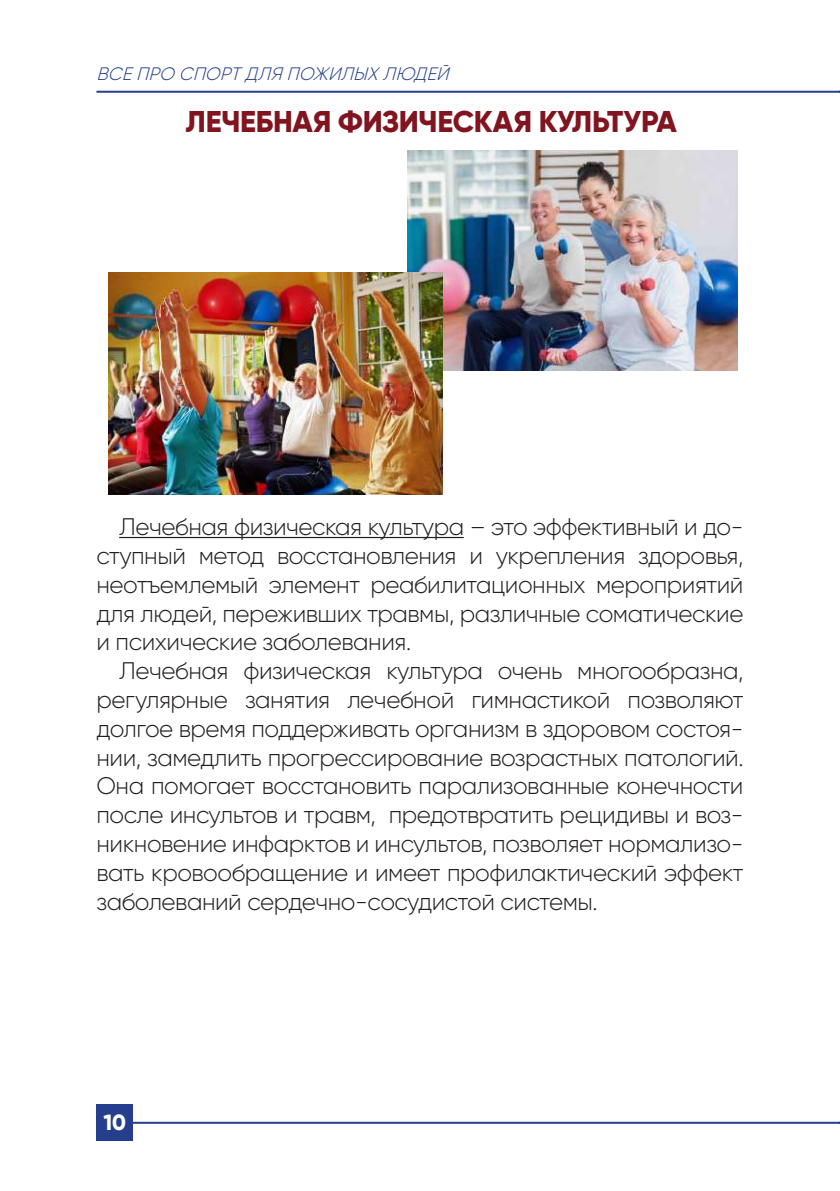
<style>
.page{position:relative;width:840px;height:1191px;background:#fff}
.page>*{position:absolute;margin:0;border:0;box-sizing:border-box;transform-origin:0 0}
.t1{font:800 30px "Gilroy";letter-spacing:-.01em;color:#81141f}
.t2{font:300 24px/28.8px "Gilroy";letter-spacing:-.02em;color:#231f20;text-align:justify}
.t3{font:800 22px "Gilroy";color:#fff}
.t4{font:italic 300 18px "Gilroy";color:#253f8e}
</style>
<div class="page">
<hr style="left:126px;top:1121px;width:713px;height:2px;background:#253f8e">
<div style="left:96px;top:1104px;width:37px;height:37px;background:#253f8e"></div>
<hr style="left:96px;top:91px;width:743px;height:2px;background:#253f8e">
<hr style="left:119px;top:537px;width:344px;height:1px;background:#231f20">
<img style="left:407px;top:150px;width:330px;height:220px">
<img style="left:109px;top:272px;width:333px;height:223px">
<p class="t4" style="left:96px;top:63px;width:359px">ВСЕПРО СПОРТДЛЯ ПОЖИЛЫХЛЮДЕЙ</p>
<p class="t1" style="left:186px;top:102px;width:492px">ЛЕЧЕБНАЯ ФИЗИЧЕСКАЯ КУЛЬТУРА</p>
<p class="t2" style="left:96px;top:512px;width:648px;text-indent:23px">Лечебная физическая культура – это эффективный и до&shy;ступный метод восстановления и укрепления здоровья, неотъемлемый элемент реабилитационных мероприятий для людей, переживших травмы, различные соматические и психические заболевания.</p>
<p class="t2" style="left:96px;top:656px;width:648px;text-indent:23px">Лечебная физическая культура очень многообразна, регулярные занятия лечебной гимнастикой позволяют долгое время поддерживать организм в здоровом состоя&shy;нии, замедлить прогрессирование возрастных патологий.<br>Она помогает восстановить парализованные конечности после инсультов и травм, предотвратить рецидивы и воз&shy;никновение инфарктов и инсультов, позволяет нормализо&shy;вать кровообращение и имеет профилактический эффект заболеваний сердечно-сосудистой системы.</p>
<p class="t3" style="left:103px;top:1108px;width:24px">10</p>
</div>
